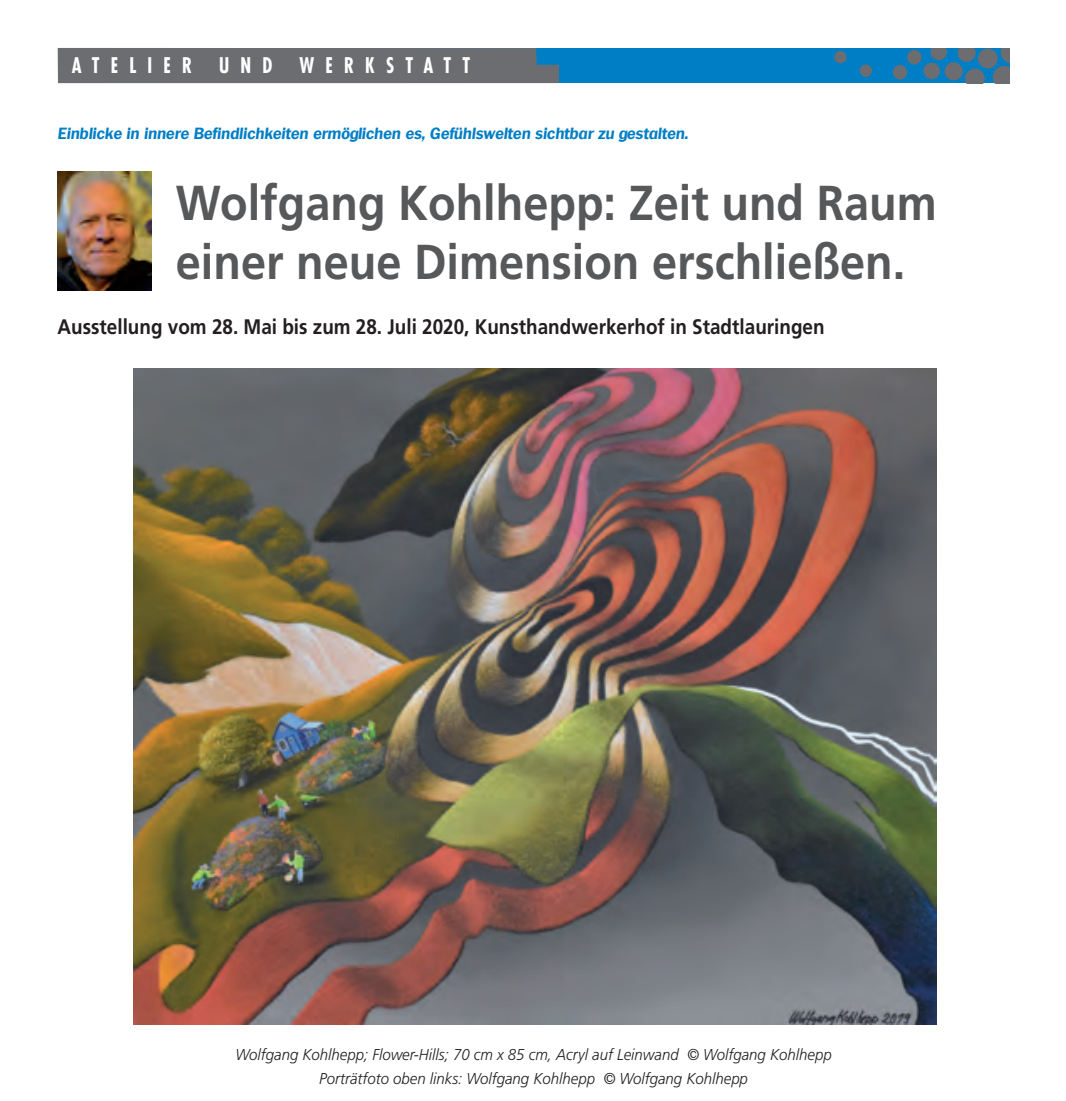
<style>
.page{position:relative;width:1066px;height:1101px;background:#fff}
.page>*{position:absolute;margin:0;border:0;box-sizing:border-box;transform-origin:0 0}
.t1{font:700 49px/58.8px "Frutiger";color:#57585a;scale:.92 1}
.t2{font:700 21px "Frutiger";color:#231f20;scale:.9 1}
.t3{font:700 condensed 21px "Futura";letter-spacing:.6em;color:#fff;scale:.89 1}
.t4{font:italic 300 15.75px/24.5px "Frutiger";color:#231f20;text-align:center;scale:.95 1}
.t5{font:italic 700 15.75px "Futon";color:#007ec5}
</style>
<div class="page">
<div style="left:58px;top:48px;width:951px;height:35px;background:#007ec5"></div>
<div style="left:978px;top:49px;width:19px;height:19px;background:#6c6d70;border-radius:50%"></div>
<div style="left:978px;top:49px;width:19px;height:19px;border:1px solid #6c6d70;border-radius:50%"></div>
<svg style="left:965px;top:69px;width:19px;height:14px"></svg>
<svg style="left:993px;top:48px;width:16px;height:35px"></svg>
<svg style="left:957px;top:48px;width:18px;height:14px"></svg>
<div style="left:945px;top:63px;width:17px;height:17px;background:#6c6d70;border-radius:50%"></div>
<div style="left:944px;top:62px;width:18px;height:18px;border:1px solid #6c6d70;border-radius:50%"></div>
<svg style="left:930px;top:48px;width:16px;height:12px"></svg>
<div style="left:924px;top:63px;width:15px;height:16px;background:#6c6d70;border-radius:50%"></div>
<div style="left:923px;top:63px;width:16px;height:16px;border:1px solid #6c6d70;border-radius:50%"></div>
<div style="left:907px;top:50px;width:13px;height:14px;background:#6c6d70;border-radius:50%"></div>
<div style="left:907px;top:50px;width:14px;height:14px;border:1px solid #6c6d70;border-radius:50%"></div>
<div style="left:893px;top:66px;width:13px;height:13px;background:#6c6d70;border-radius:50%"></div>
<div style="left:893px;top:65px;width:13px;height:14px;border:1px solid #6c6d70;border-radius:50%"></div>
<div style="left:834px;top:52px;width:12px;height:11px;background:#6c6d70;border-radius:50%"></div>
<div style="left:834px;top:51px;width:12px;height:12px;border:1px solid #6c6d70;border-radius:50%"></div>
<div style="left:860px;top:65px;width:11px;height:11px;background:#6c6d70;border-radius:50%"></div>
<div style="left:860px;top:65px;width:11px;height:12px;border:1px solid #6c6d70;border-radius:50%"></div>
<div style="left:58px;top:48px;width:501px;height:35px;background:#6c6d70"></div>
<img style="left:134px;top:368px;width:802px;height:656px">
<img style="left:58px;top:172px;width:93px;height:118px">
<h2 class="t3" style="left:72px;top:52px;width:137px">ATELIER</h2>
<h2 class="t3" style="left:219px;top:52px;width:61px">UND</h2>
<h2 class="t3" style="left:299px;top:52px;width:193px">WERKSTATT</h2>
<p class="t5" style="left:58px;top:125px;width:632px">Einblicke in innere Befindlichkeiten ermöglichen es, Gefühlswelten sichtbar zu gestalten.</p>
<h1 class="t1" style="left:176px;top:173px;width:828px">Wolfgang Kohlhepp: Zeit und Raum einer neue Dimension erschließen.</h1>
<h2 class="t2" style="left:58px;top:314px;width:853px">Ausstellung vom 28. Mai bis zum 28. Juli 2020, Kunsthandwerkerhof in Stadtlauringen</h2>
<p class="t4" style="left:235px;top:1042px;width:629px">Wolfgang Kohlhepp; Flower-Hills; 70 cm x 85 cm, Acryl auf Leinwand © Wolfgang Kohlhepp<br>Porträtfoto oben links: Wolfgang Kohlhepp © Wolfgang Kohlhepp</p>
</div>
